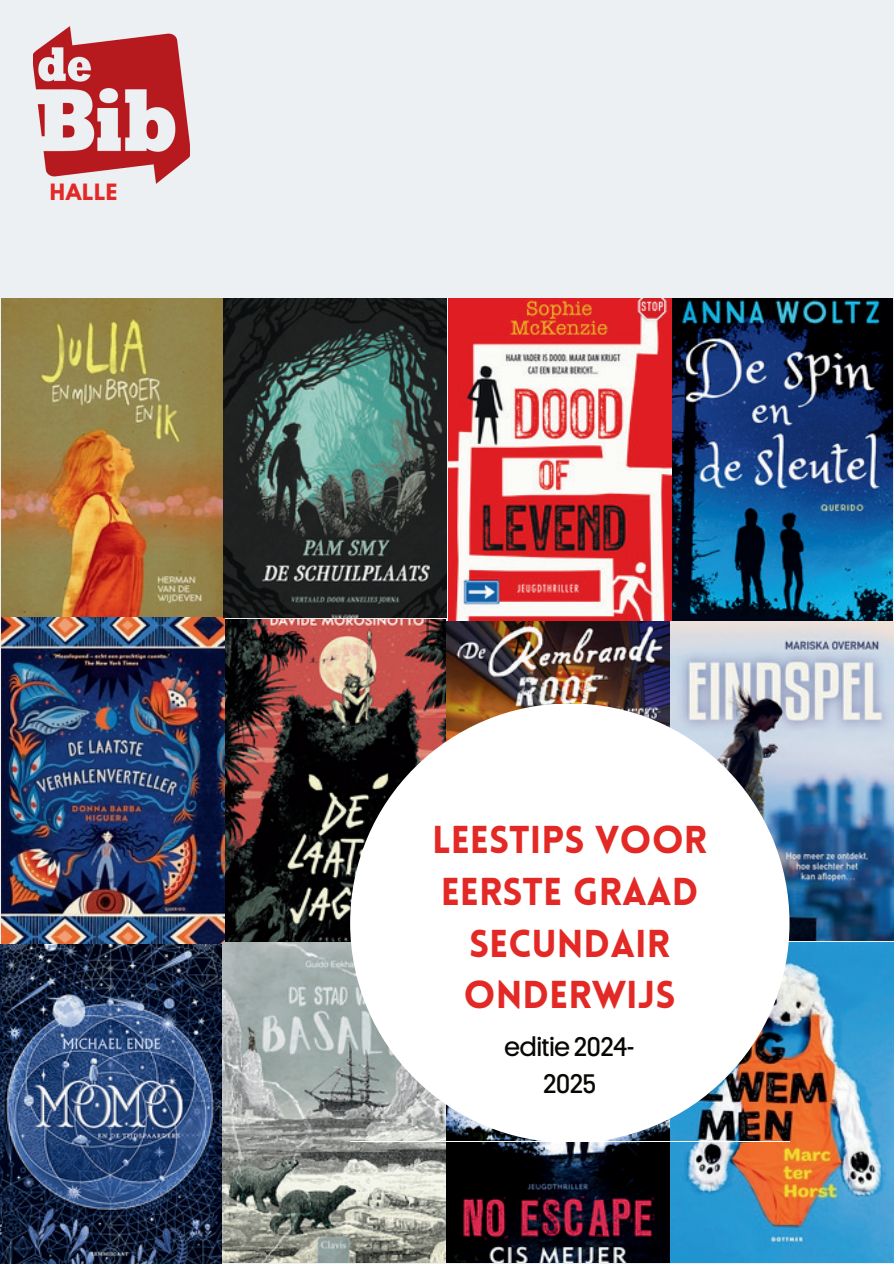
<style>
.page{position:relative;width:894px;height:1264px;background:#fff}
.page>*{position:absolute;margin:0;border:0;box-sizing:border-box;transform-origin:0 0}
.t1{font:900 37.95px/51.8px "Lovelo";color:#e32925;text-align:center}
.t2{font:27px/37.2px "Platform";color:#080704;text-align:center}
.t3{font:700 19.95px "League Spartan";letter-spacing:.035em;color:#e32925}
</style>
<div class="page">
<div style="left:0;top:0;width:893px;height:1263px;background:#edf0f3"></div>
<img style="left:1px;top:298px;width:223px;height:646px">
<img style="left:222px;top:619px;width:223px;height:323px">
<img style="left:0;top:944px;width:221px;height:319px">
<img style="left:669px;top:298px;width:224px;height:642px">
<img style="left:222px;top:942px;width:671px;height:320px">
<img style="left:448px;top:298px;width:222px;height:322px">
<img style="left:446px;top:621px;width:223px;height:83px">
<img style="left:224px;top:298px;width:222px;height:320px">
<svg style="left:350px;top:704px;width:439px;height:436px;background:#e1e1e1"></svg>
<img style="left:33px;top:27px;width:156px;height:157px">
<p class="t3" style="left:50px;top:177px;width:69px">HALLE</p>
<p class="t1" style="left:432px;top:814px;width:276px">LEESTIPS VOOR<br>EERSTE GRAAD<br>SECUNDAIR<br>ONDERWIJS</p>
<p class="t2" style="left:504px;top:1026px;width:131px">editie 2024-<br>2025</p>
</div>
